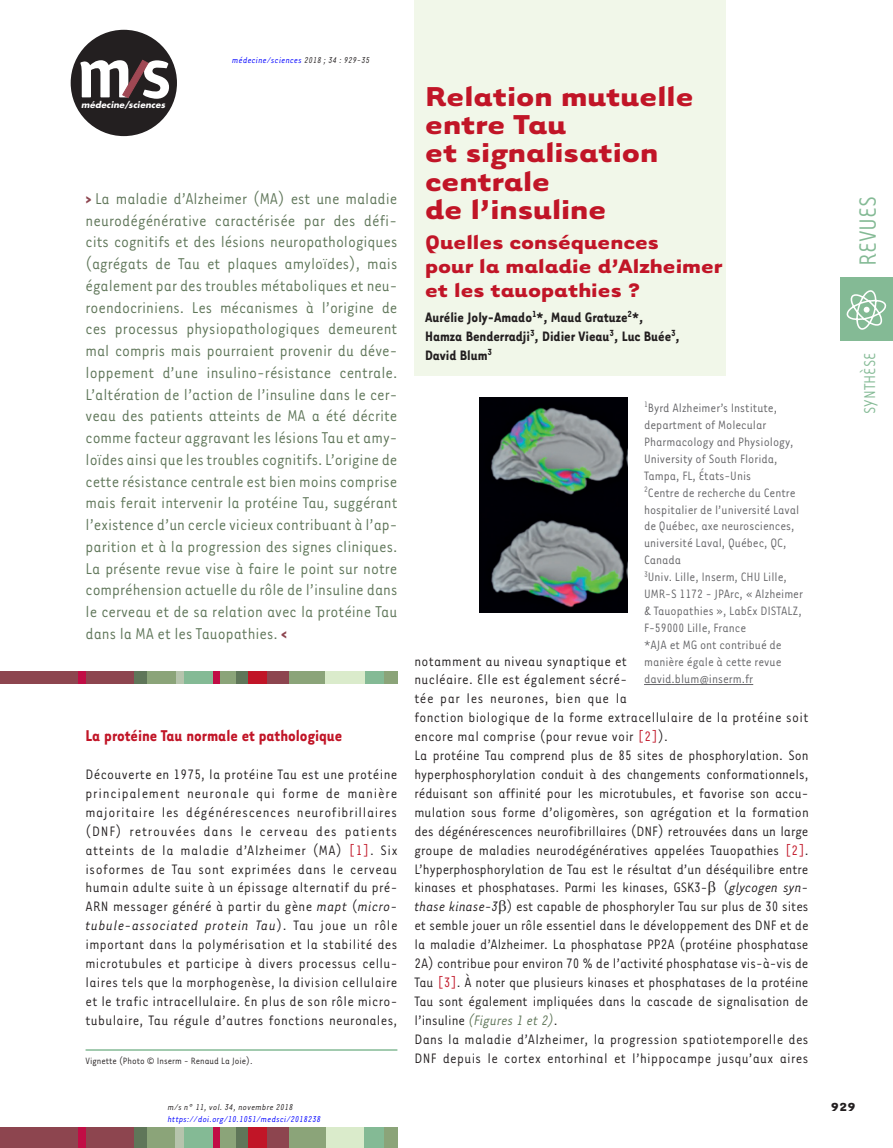
<style>
.page{position:relative;width:893px;height:1148px;background:#fff}
.page>*{position:absolute;margin:0;border:0;box-sizing:border-box;transform-origin:0 0}
.t1{font:700 31.5px/28.2px "Tarzana Wide";color:#c11527}
.t2{font:27px "Tarzana Narrow";color:#84ba95}
.t3{font:700 22.5px/24px "Tarzana Wide";color:#c11527}
.t4{font:18px/21.8px "Tarzana Narrow";color:#5f7659;text-align:justify}
.t5{font:700 18px "Tarzana Narrow";color:#c11527}
.t6{font:18px "Tarzana Narrow";color:#84ba95}
.t7{font:15.75px/18.9px "Tarzana Narrow";color:#231f20}
.t8{font:700 15.75px/18.9px "Tarzana Narrow";color:#231f20}
.t9{font:13.95px/17px "Tarzana Narrow";color:#636366}
.t10{font:700 13.5px "Tarzana Wide";color:#231f20}
.t11{font:10.5px "Tarzana Narrow";color:#231f20}
.t12{font:italic 9.75px "Tarzana Narrow";letter-spacing:.025em;color:#00f}
.t13{font:italic 9.75px "Tarzana Narrow";letter-spacing:.025em;color:#231f20}
.t14{font:italic 700 8.55px "Futura";letter-spacing:.01em;color:#fff}
.s1{color:#231f20}
.s2{font-weight:700;color:#8d454f}
.s3{color:#c11527}
.s4{font-style:italic}
.s5{font-style:italic;color:#5f7659}
</style>
<div class="page">
<div style="left:1px;top:1127px;width:134px;height:21px;background:#8d454f"></div>
<div style="left:235px;top:1127px;width:14px;height:21px;background:#5f7659"></div>
<div style="left:79px;top:1127px;width:7px;height:21px;background:#c10d45"></div>
<div style="left:134px;top:1127px;width:22px;height:21px;background:#5f7659"></div>
<div style="left:147px;top:1127px;width:30px;height:21px;background:#8ba479"></div>
<div style="left:176px;top:1127px;width:8px;height:21px;background:#b6c4ad"></div>
<div style="left:184px;top:1127px;width:29px;height:21px;background:#84ba95"></div>
<div style="left:218px;top:1127px;width:18px;height:21px;background:#8ba479"></div>
<div style="left:213px;top:1127px;width:6px;height:21px;background:#c10d45"></div>
<div style="left:249px;top:1127px;width:27px;height:21px;background:#c11527"></div>
<div style="left:287px;top:1127px;width:39px;height:21px;background:#8ba479"></div>
<div style="left:267px;top:1127px;width:21px;height:21px;background:#8d454f"></div>
<div style="left:326px;top:1127px;width:39px;height:21px;background:#daebcb"></div>
<div style="left:365px;top:1127px;width:20px;height:21px;background:#84ba95"></div>
<div style="left:384px;top:1127px;width:14px;height:21px;background:#8ba479"></div>
<div style="left:840px;top:277px;width:53px;height:64px;background:#84ba95"></div>
<svg style="left:847px;top:290px;width:39px;height:40px"></svg>
<div style="left:71px;top:30px;width:106px;height:106px;background:#231f20;border-radius:50%"></div>
<svg style="left:80px;top:60px;width:89px;height:39px"></svg>
<div style="left:414px;top:0;width:312px;height:376px;background:#f1f7e9"></div>
<div style="left:1px;top:671px;width:133px;height:13px;background:#8d454f"></div>
<div style="left:134px;top:671px;width:17px;height:13px;background:#5f7659"></div>
<div style="left:235px;top:671px;width:13px;height:13px;background:#5f7659"></div>
<div style="left:147px;top:671px;width:30px;height:13px;background:#8ba479"></div>
<div style="left:181px;top:671px;width:32px;height:13px;background:#84ba95"></div>
<div style="left:364px;top:671px;width:21px;height:13px;background:#84ba95"></div>
<div style="left:217px;top:671px;width:19px;height:13px;background:#8ba479"></div>
<div style="left:384px;top:671px;width:13px;height:13px;background:#8ba479"></div>
<div style="left:287px;top:671px;width:39px;height:13px;background:#8ba479"></div>
<div style="left:325px;top:671px;width:40px;height:13px;background:#daebcb"></div>
<div style="left:176px;top:671px;width:7px;height:13px;background:#b6c4ad"></div>
<div style="left:78px;top:671px;width:8px;height:13px;background:#c10d45"></div>
<div style="left:213px;top:671px;width:6px;height:13px;background:#c10d45"></div>
<div style="left:248px;top:671px;width:27px;height:13px;background:#c11527"></div>
<div style="left:267px;top:671px;width:21px;height:13px;background:#8d454f"></div>
<hr style="left:644px;top:684px;width:109px;height:1px;background:#636366">
<img style="left:480px;top:397px;width:147px;height:215px">
<hr style="left:86px;top:1049px;width:311px;height:1px;background:#84ba95">
<p class="t14" style="left:81px;top:99px;width:85px">médecine/sciences</p>
<p class="t12" style="left:232px;top:54px;width:139px">médecine/sciences <span class="s1">2018 ; 34 : 929-35</span></p>
<p class="t4" style="left:86px;top:187px;width:313px"><span class="s2">&gt;</span> La maladie d’Alzheimer (MA) est une maladie neurodégénérative caractérisée par des défi&shy;cits cognitifs et des lésions neuropathologiques (agrégats de Tau et plaques amyloïdes), mais également par des troubles métaboliques et neu&shy;roendocriniens. Les mécanismes à l’origine de ces processus physiopathologiques demeurent mal compris mais pourraient provenir du déve&shy;loppement d’une insulino-résistance centrale.<br>L’altération de l’action de l’insuline dans le cer&shy;veau des patients atteints de MA a été décrite comme facteur aggravant les lésions Tau et amy&shy;loïdes ainsi que les troubles cognitifs. L’origine de cette résistance centrale est bien moins comprise mais ferait intervenir la protéine Tau, suggérant l’existence d’un cercle vicieux contribuant à l’ap&shy;parition et à la progression des signes cliniques.<br>La présente revue vise à faire le point sur notre compréhension actuelle du rôle de l’insuline dans le cerveau et de sa relation avec la protéine Tau dans la MA et les Tauopathies. <span class="s2">&lt;</span></p>
<p class="t5" style="left:86px;top:724px;width:258px">La protéine Tau normale et pathologique</p>
<p class="t7" style="left:86px;top:764px;width:314px;text-align:justify">Découverte en 1975, la protéine Tau est une protéine principalement neuronale qui forme de manière majoritaire les dégénérescences neurofibrillaires (DNF) retrouvées dans le cerveau des patients atteints de la maladie d’Alzheimer (MA) <span class="s3">[1]</span>. Six isoformes de Tau sont exprimées dans le cerveau humain adulte suite à un épissage alternatif du pré-ARN messager généré à partir du gène <span class="s4">mapt</span> (<span class="s4">micro&shy;tubule-associated protein Tau</span>). Tau joue un rôle important dans la polymérisation et la stabilité des microtubules et participe à divers processus cellu&shy;laires tels que la morphogenèse, la division cellulaire et le trafic intracellulaire. En plus de son rôle micro&shy;tubulaire, Tau régule d’autres fonctions neuronales,</p>
<p class="t11" style="left:86px;top:1054px;width:168px">Vignette (Photo © Inserm - Renaud La Joie).</p>
<p class="t13" style="left:168px;top:1101px;width:127px">m/s n° 11, vol. 34, novembre 2018</p>
<p class="t12" style="left:168px;top:1112px;width:155px">https://doi.org/10.1051/medsci/2018238</p>
<h1 class="t1" style="left:425px;top:80px;width:270px">Relation mutuelle entre Tau<br>et signalisation centrale<br>de l’insuline</h1>
<h3 class="t3" style="left:425px;top:229px;width:299px">Quelles conséquences<br>pour la maladie d’Alzheimer et les tauopathies ?</h3>
<p class="t8" style="left:425px;top:307px;width:256px">Aurélie Joly-Amado<sup>1</sup>*, Maud Gratuze<sup>2</sup>*,<br>Hamza Benderradji<sup>3</sup>, Didier Vieau<sup>3</sup>, Luc Buée<sup>3</sup>,<br>David Blum<sup>3</sup></p>
<p class="t9" style="left:644px;top:398px;width:160px"><sup>1</sup>Byrd Alzheimer’s Institute, department of Molecular<br>Pharmacology and Physiology,<br>University of South Florida,<br>Tampa, FL, États-Unis<br><sup>2</sup>Centre de recherche du Centre hospitalier de l’université Laval de Québec, axe neurosciences, université Laval, Québec, QC,<br>Canada<br><sup>3</sup>Univ. Lille, Inserm, CHU Lille,<br>UMR-S 1172 - JPArc, « Alzheimer &amp; Tauopathies », LabEx DISTALZ,<br>F-59000 Lille, France<br>*AJA et MG ont contribué de manière égale à cette revue david.blum@inserm.fr</p>
<p class="t7" style="left:414px;top:650px;width:396px">notamment au niveau synaptique et<br>nucléaire. Elle est également sécré-<br>tée par les neurones, bien que la<br>fonction biologique de la forme extracellulaire de la protéine soit encore mal comprise (pour revue voir <span class="s3">[2]</span>).<br>La protéine Tau comprend plus de 85 sites de phosphorylation. Son hyperphosphorylation conduit à des changements conformationnels, réduisant son affinité pour les microtubules, et favorise son accu&shy;mulation sous forme d’oligomères, son agrégation et la formation des dégénérescences neurofibrillaires (DNF) retrouvées dans un large groupe de maladies neurodégénératives appelées Tauopathies <span class="s3">[2]</span>.<br>L’hyperphosphorylation de Tau est le résultat d’un déséquilibre entre kinases et phosphatases. Parmi les kinases, GSK3- (<span class="s4">glycogen syn&shy;thase kinase-3</span> ) est capable de phosphoryler Tau sur plus de 30 sites et semble jouer un rôle essentiel dans le développement des DNF et de la maladie d’Alzheimer. La phosphatase PP2A (protéine phosphatase 2A) contribue pour environ 70 % de l’activité phosphatase vis-à-vis de Tau <span class="s3">[3]</span>. À noter que plusieurs kinases et phosphatases de la protéine Tau sont également impliquées dans la cascade de signalisation de l’insuline <span class="s5">(Figures 1 et 2)</span>.<br>Dans la maladie d’Alzheimer, la progression spatiotemporelle des DNF depuis le cortex entorhinal et l’hippocampe jusqu’aux aires</p>
<h2 class="t2" style="left:851px;top:266px;width:71px;rotate:-90deg">REVUES</h2>
<p class="t6" style="left:859px;top:413px;width:62px;rotate:-90deg">SYNTHÈSE</p>
<p class="t10" style="left:831px;top:1097px;width:26px">929</p>
</div>
